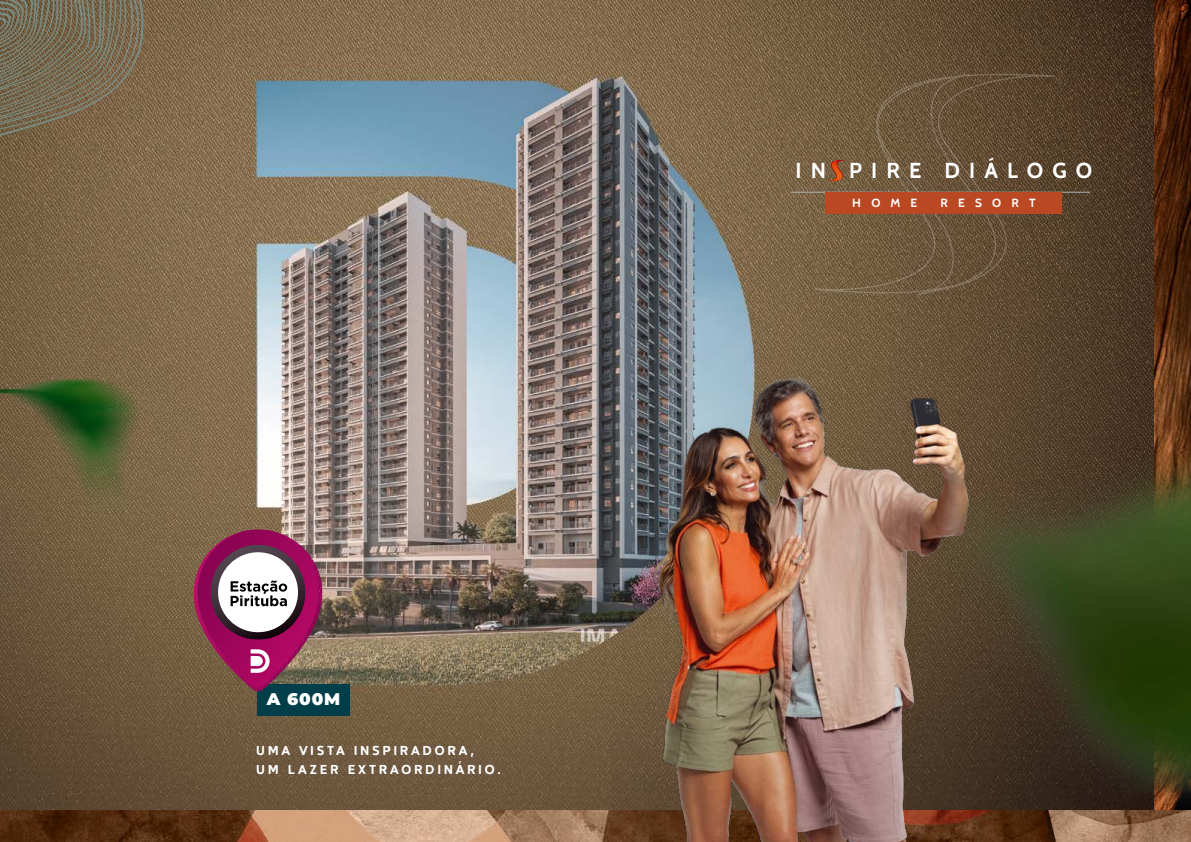
<style>
.page{position:relative;width:1191px;height:842px;background:#fff}
.page>*{position:absolute;margin:0;border:0;box-sizing:border-box;transform-origin:0 0}
.t1{font:21.7px "Alvesto";letter-spacing:.42em;color:#fff}
.t2{font:900 16.8px "Montserrat";color:#fff}
.t3{font:13px/19px "Claston";letter-spacing:.25em;color:#fff}
.t4{font:11.9px "Alvesto";letter-spacing:.86em;color:#fff}
</style>
<div class="page">
<img style="left:0;top:0;width:1154px;height:811px">
<img style="left:1154px;top:0;width:37px;height:329px">
<svg style="left:0;top:0;width:146px;height:142px"></svg>
<img style="left:0;top:337px;width:181px;height:259px">
<img style="left:771px;top:329px;width:420px;height:482px">
<img style="left:0;top:811px;width:1191px;height:31px">
<svg style="left:1004px;top:73px;width:52px;height:223px"></svg>
<svg style="left:813px;top:73px;width:191px;height:223px"></svg>
<hr style="left:791px;top:192px;width:299px;height:1px;background:#abb5b6">
<div style="left:825px;top:192px;width:237px;height:22px;background:#ba4923"></div>
<svg style="left:825px;top:159px;width:23px;height:22px"></svg>
<img style="left:610px;top:336px;width:405px;height:506px">
<div style="left:257px;top:684px;width:92px;height:31px;background:#003f49"></div>
<svg style="left:194px;top:529px;width:128px;height:163px"></svg>
<p class="t2" style="left:267px;top:686px;width:75px">A 600M</p>
<p class="t3" style="left:257px;top:740px;width:245px">UMA VISTA INSPIRADORA,<br>UM LAZER EXTRAORDINÁRIO.</p>
<h1 class="t1" style="left:795px;top:157px;width:298px">IN PIRE DIÁLOGO</h1>
<p class="t4" style="left:852px;top:196px;width:67px">HOME</p>
<p class="t4" style="left:940px;top:196px;width:97px">RESORT</p>
</div>
